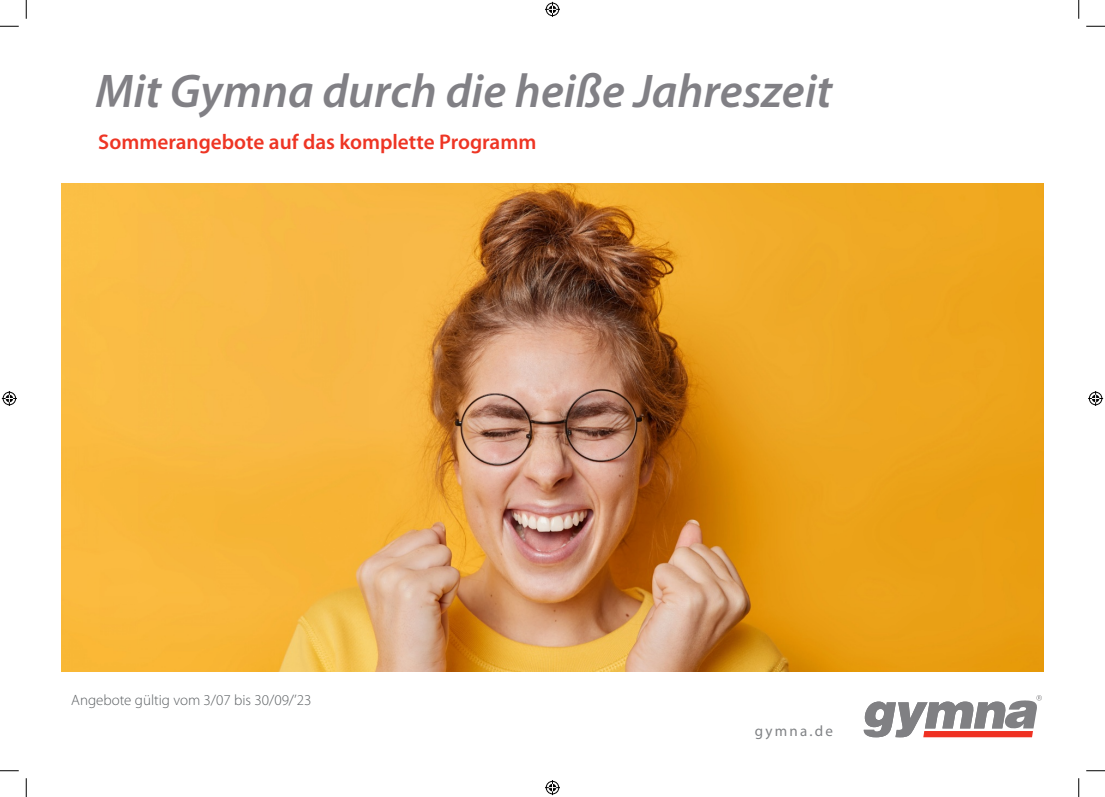
<style>
.page{position:relative;width:1105px;height:797px;background:#fff}
.page>*{position:absolute;margin:0;border:0;box-sizing:border-box;transform-origin:0 0}
.t1{font:italic 600 47.5px "Myriad Pro";color:#818085}
.t2{font:600 21.25px "Myriad Pro";color:#ee3524}
.t3{font:300 15px "Myriad Pro";color:#5a5e61}
.t4{font:15px "Myriad Pro";letter-spacing:.15em;color:#808285}
</style>
<div class="page">
<img style="left:61px;top:183px;width:983px;height:488px">
<svg style="left:863px;top:695px;width:179px;height:42px"></svg>
<svg style="left:0;top:25px;width:19px;height:2px"></svg>
<svg style="left:1086px;top:25px;width:19px;height:2px"></svg>
<svg style="left:0;top:770px;width:19px;height:1px"></svg>
<svg style="left:1086px;top:770px;width:19px;height:1px"></svg>
<svg style="left:25px;top:0;width:2px;height:19px"></svg>
<svg style="left:25px;top:778px;width:2px;height:19px"></svg>
<svg style="left:1078px;top:0;width:1px;height:19px"></svg>
<svg style="left:1078px;top:778px;width:1px;height:19px"></svg>
<svg style="left:545px;top:2px;width:15px;height:15px"></svg>
<svg style="left:545px;top:780px;width:15px;height:15px"></svg>
<svg style="left:2px;top:391px;width:15px;height:15px"></svg>
<svg style="left:1088px;top:391px;width:15px;height:15px"></svg>
<p class="t1" style="left:95px;top:61px;width:738px">Mit Gymna durch die heiße Jahreszeit</p>
<p class="t2" style="left:98px;top:129px;width:440px">Sommerangebote auf das komplette Programm</p>
<p class="t3" style="left:71px;top:691px;width:242px">Angebote gültig vom 3/07 bis 30/09/’23</p>
<p class="t4" style="left:755px;top:721px;width:80px">gymna.de</p>
</div>
